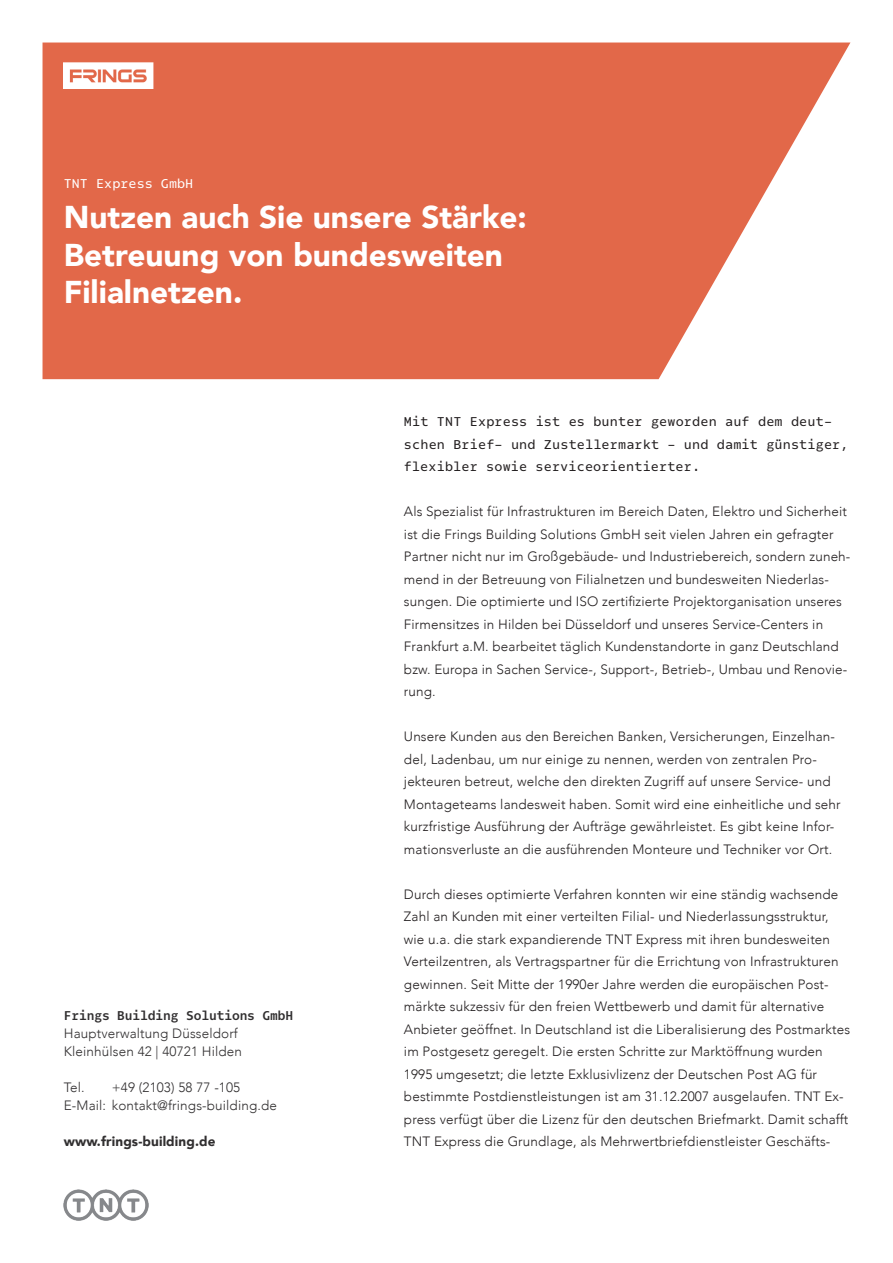
<style>
.page{position:relative;width:893px;height:1263px;background:#fff}
.page>*{position:absolute;margin:0;border:0;box-sizing:border-box;transform-origin:0 0}
.t1{font:900 31.5px/37.5px "Avenir";color:#fff}
.t2{font:300 13.5px/22.5px "Avenir";letter-spacing:.01em;color:#231f20}
.t3{font:13.5px/22.5px "Odisseia";letter-spacing:.01em;color:#231f20}
.t4{font:300 13.5px/18px "Avenir";letter-spacing:.01em;color:#312f30}
.t5{font:700 13.5px "Odisseia";letter-spacing:-.01em;color:#312f30;scale:.96 1}
.t6{font:900 13.5px "Avenir";letter-spacing:.01em;color:#312f30}
.t7{font:13.5px "Odisseia";color:#fff}
</style>
<div class="page">
<svg style="left:43px;top:43px;width:807px;height:336px;background:#e57a5e"></svg>
<img style="left:64px;top:43px;width:90px;height:46px">
<img style="left:64px;top:1189px;width:85px;height:32px">
<p class="t7" style="left:64px;top:174px;width:131px">TNT Express GmbH</p>
<h1 class="t1" style="left:64px;top:198px;width:465px">Nutzen auch Sie unsere Stärke:<br>Betreuung von bundesweiten<br>Filialnetzen.</h1>
<p class="t5" style="left:64px;top:1006px;width:241px">Frings Building Solutions GmbH</p>
<p class="t4" style="left:64px;top:1024px;width:180px">Hauptverwaltung Düsseldorf<br>Kleinhülsen 42 | 40721 Hilden</p>
<p class="t4" style="left:64px;top:1078px;width:22px">Tel.</p>
<p class="t4" style="left:64px;top:1078px;width:215px;text-indent:48px">+49 (2103) 58 77 -105<br>E-Mail: kontakt@frings-building.de</p>
<p class="t6" style="left:64px;top:1130px;width:153px">www.frings-building.de</p>
<p class="t3" style="left:404px;top:410px;width:446px">Mit TNT Express ist es bunter geworden auf dem deut&shy;schen Brief- und Zustellermarkt - und damit günstiger, flexibler sowie serviceorientierter.</p>
<p class="t2" style="left:404px;top:500px;width:448px">Als Spezialist für Infrastrukturen im Bereich Daten, Elektro und Sicherheit ist die Frings Building Solutions GmbH seit vielen Jahren ein gefragter Partner nicht nur im Großgebäude- und Industriebereich, sondern zuneh&shy;mend in der Betreuung von Filialnetzen und bundesweiten Niederlas&shy;sungen. Die optimierte und ISO zertifizierte Projektorganisation unseres Firmensitzes in Hilden bei Düsseldorf und unseres Service-Centers in Frankfurt a.M. bearbeitet täglich Kundenstandorte in ganz Deutschland bzw. Europa in Sachen Service-, Support-, Betrieb-, Umbau und Renovie&shy;rung.</p>
<p class="t2" style="left:404px;top:725px;width:438px">Unsere Kunden aus den Bereichen Banken, Versicherungen, Einzelhan&shy;del, Ladenbau, um nur einige zu nennen, werden von zentralen Pro&shy;jekteuren betreut, welche den direkten Zugriff auf unsere Service- und Montageteams landesweit haben. Somit wird eine einheitliche und sehr kurzfristige Ausführung der Aufträge gewährleistet. Es gibt keine Infor&shy;mationsverluste an die ausführenden Monteure und Techniker vor Ort.</p>
<p class="t2" style="left:404px;top:883px;width:448px">Durch dieses optimierte Verfahren konnten wir eine ständig wachsende Zahl an Kunden mit einer verteilten Filial- und Niederlassungsstruktur, wie u.a. die stark expandierende TNT Express mit ihren bundesweiten Verteilzentren, als Vertragspartner für die Errichtung von Infrastrukturen gewinnen. Seit Mitte der 1990er Jahre werden die europäischen Post&shy;märkte sukzessiv für den freien Wettbewerb und damit für alternative Anbieter geöffnet. In Deutschland ist die Liberalisierung des Postmarktes im Postgesetz geregelt. Die ersten Schritte zur Marktöffnung wurden 1995 umgesetzt; die letzte Exklusivlizenz der Deutschen Post AG für bestimmte Postdienstleistungen ist am 31.12.2007 ausgelaufen. TNT Ex&shy;press verfügt über die Lizenz für den deutschen Briefmarkt. Damit schafft TNT Express die Grundlage, als Mehrwertbriefdienstleister Geschäfts-</p>
</div>
